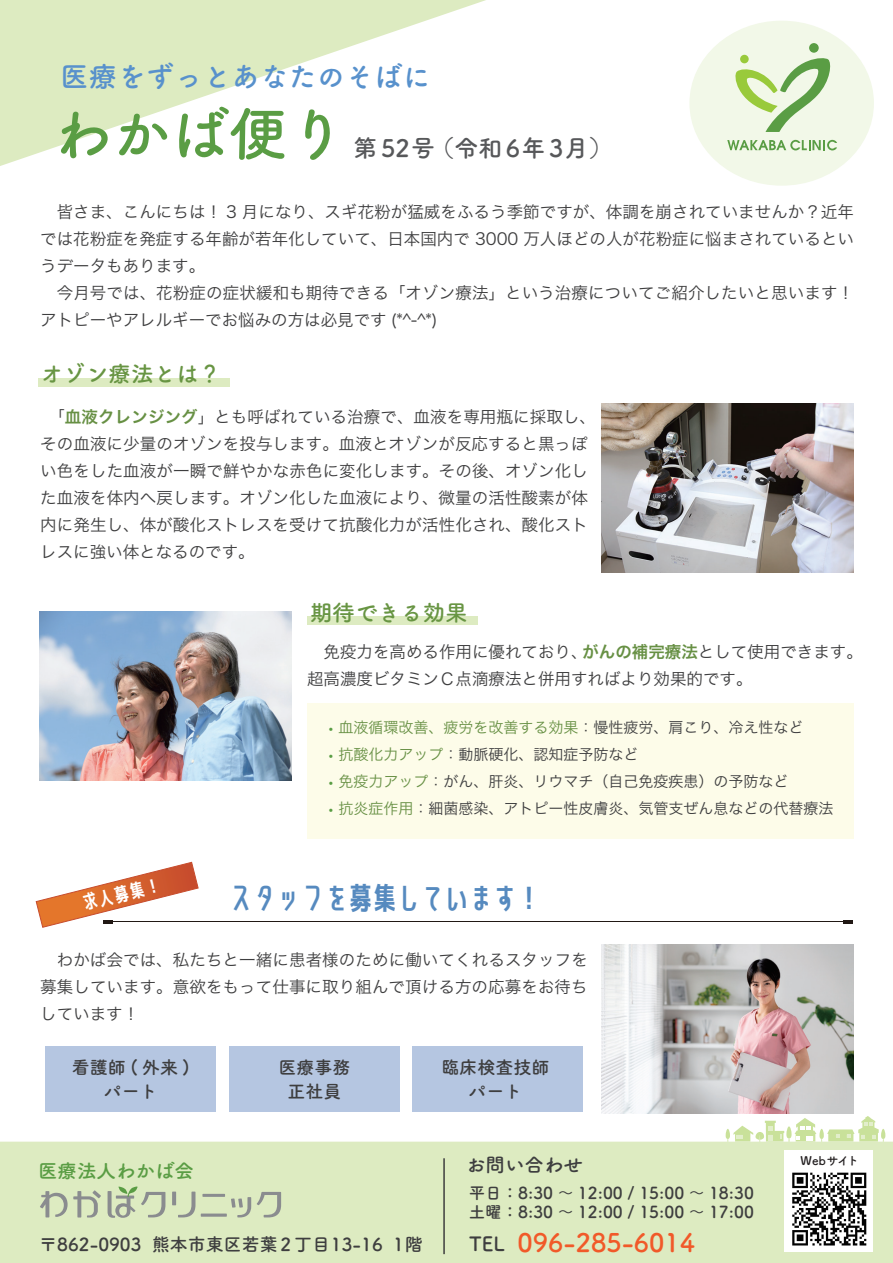
<style>
.page{position:relative;width:893px;height:1263px;background:#fff}
.page>*{position:absolute;margin:0;border:0;box-sizing:border-box;transform-origin:0 0}
.t1{font:58.5px "Tsuku A Rd Gothic Std B";color:#5a9d44}
.t2{font:30.45px "Senobi Gothic Bold";letter-spacing:-.21em;color:#568abf}
.t3{font:28.5px "Tsuku A Rd Gothic Std B";color:#5891cc}
.t4{font:25.5px "Tsuku A Rd Gothic Std B";color:#f15929}
.t5{font:24px "Tsuku A Rd Gothic Std B";letter-spacing:.05em;color:#57585a}
.t6{font:22.5px "Tsuku A Rd Gothic Std B";color:#689543}
.t7{font:19.5px "Tsuku A Rd Gothic Std B";color:#5a9d44}
.t8{font:19.5px "Tsuku A Rd Gothic Std B";color:#3e3e3f}
.t9{font:18.75px "Senobi Gothic Bold";color:#fff}
.t10{font:18px/24px "Tsuku A Rd Gothic Std B";color:#3e3e3f;text-align:center}
.t11{font:16.5px/27px "Hira Kaku Pro W3";letter-spacing:.005em;color:#3e3e3f}
.t12{font:16.5px/19.5px "Tsuku A Rd Gothic Std B";color:#3e3e3f}
.t13{font:15px/27px "Hira Kaku Pro W3";color:#3e3e3f}
.t14{font:12px "Tsuku A Rd Gothic Std B";color:#231f20}
.s1{font-family:"Hira Kaku Pro W6";color:#679044}
.s2{font-family:"Tsuku A Rd Gothic Std B";color:#5a9d44}
.s3{color:#679044}
.s4{font-size:19.5px;color:#3e3e3f}
</style>
<div class="page">
<svg style="left:0;top:0;width:486px;height:166px"></svg>
<div style="left:689px;top:21px;width:185px;height:165px;background:#f2f8e8;border-radius:50%"></div>
<div style="left:809px;top:43px;width:10px;height:10px;background:#5a9d44;border-radius:50%"></div>
<svg style="left:727px;top:140px;width:110px;height:10px"></svg>
<svg style="left:735px;top:56px;width:96px;height:76px"></svg>
<div style="left:0;top:1142px;width:893px;height:121px;background:#ddebc1"></div>
<hr style="left:443px;top:1158px;width:2px;height:96px;background:#3e3e3f">
<hr style="left:172px;top:1191px;width:4px;height:14px;background:#8a8c8f">
<hr style="left:202px;top:1194px;width:23px;height:3px;background:#8a8c8f">
<svg style="left:201px;top:1213px;width:26px;height:4px"></svg>
<svg style="left:231px;top:1197px;width:20px;height:20px"></svg>
<svg style="left:257px;top:1192px;width:24px;height:25px"></svg>
<svg style="left:40px;top:1190px;width:61px;height:27px;background:#c2ccb0"></svg>
<svg style="left:178px;top:1191px;width:17px;height:26px"></svg>
<svg style="left:108px;top:1186px;width:57px;height:32px;background:#c0ccad"></svg>
<svg style="left:726px;top:1116px;width:159px;height:27px"></svg>
<div style="left:785px;top:1150px;width:88px;height:102px;background:#fff"></div>
<img style="left:792px;top:1172px;width:75px;height:74px">
<div style="left:38px;top:379px;width:191px;height:8px;background:#ddebc1"></div>
<div style="left:307px;top:704px;width:546px;height:135px;background:#fdfce9"></div>
<div style="left:307px;top:617px;width:170px;height:8px;background:#ddebc1"></div>
<img style="left:601px;top:404px;width:252px;height:168px">
<img style="left:39px;top:612px;width:253px;height:168px">
<svg style="left:843px;top:920px;width:9px;height:3px"></svg>
<hr style="left:110px;top:921px;width:737px;height:1px;background:#211814">
<svg style="left:36px;top:862px;width:163px;height:66px"></svg>
<img style="left:601px;top:945px;width:252px;height:168px">
<div style="left:45px;top:1047px;width:171px;height:65px;background:#b5c6e1"></div>
<div style="left:229px;top:1047px;width:171px;height:65px;background:#b5c6e1"></div>
<div style="left:412px;top:1047px;width:171px;height:65px;background:#b5c6e1"></div>
<h3 class="t3" style="left:60px;top:54px;width:372px">医療をずっとあなたのそばに</h3>
<h1 class="t1" style="left:53px;top:88px;width:294px">わかば便り</h1>
<h3 class="t5" style="left:354px;top:129px;width:261px">第52号（令和6年3月）</h3>
<p class="t11" style="left:40px;top:197px;width:815px">　皆さま、こんにちは！ 3 月になり、スギ花粉が猛威をふるう季節ですが、体調を崩されていませんか？近年では花粉症を発症する年齢が若年化していて、日本国内で 3000 万人ほどの人が花粉症に悩まされているというデータもあります。<br>　今月号では、花粉症の症状緩和も期待できる「オゾン療法」という治療についてご紹介したいと思います！アトピーやアレルギーでお悩みの方は必見です (*^-^*)</p>
<h3 class="t6" style="left:41px;top:356px;width:182px">オゾン療法とは？</h3>
<p class="t11" style="left:40px;top:402px;width:557px">　「<span class="s1">血液クレンジング</span>」とも呼ばれている治療で、血液を専用瓶に採取し、その血液に少量のオゾンを投与します。血液とオゾンが反応すると黒っぽい色をした血液が一瞬で鮮やかな赤色に変化します。その後、オゾン化した血液を体内へ戻します。オゾン化した血液により、微量の活性酸素が体内に発生し、体が酸化ストレスを受けて抗酸化力が活性化され、酸化ストレスに強い体となるのです。</p>
<h3 class="t6" style="left:310px;top:595px;width:159px">期待できる効果</h3>
<p class="t11" style="left:307px;top:637px;width:557px">　免疫力を高める作用に優れており、<span class="s1">がんの補完療法</span>として使用できます。超高濃度ビタミンＣ点滴療法と併用すればより効果的です。</p>
<p class="t13" style="left:324px;top:713px;width:511px"><span class="s2">・</span><span class="s3">血液循環改善、疲労を改善する効果</span>：慢性疲労、肩こり、冷え性など<br><span class="s2">・</span><span class="s3">抗酸化力アップ</span>：動脈硬化、認知症予防など<br><span class="s2">・</span><span class="s3">免疫力アップ</span>：がん、肝炎、リウマチ（自己免疫疾患）の予防など<br><span class="s2">・</span><span class="s3">抗炎症作用</span>：細菌感染、アトピー性皮膚炎、気管支ぜん息などの代替療法</p>
<p class="t9" style="left:78px;top:891px;width:85px;rotate:-14deg">求人募集！</p>
<h2 class="t2" style="left:225px;top:876px;width:320px">スタッフを募集しています！</h2>
<p class="t11" style="left:40px;top:945px;width:549px;text-align:justify">　わかば会では、私たちと一緒に患者様のために働いてくれるスタッフを募集しています。意欲をもって仕事に取り組んで頂ける方の応募をお待ちしています！</p>
<p class="t10" style="left:72px;top:1054px;width:120px">看護師 ( 外来 )パート</p>
<p class="t10" style="left:278px;top:1054px;width:73px">医療事務正社員</p>
<p class="t10" style="left:441px;top:1054px;width:109px">臨床検査技師パート</p>
<p class="t7" style="left:38px;top:1156px;width:157px">医療法人わかば会</p>
<p class="t8" style="left:466px;top:1150px;width:118px">お問い合わせ</p>
<p class="t10" style="left:39px;top:1231px;width:385px">〒862-0903 熊本市東区若葉2丁目13-16 1階</p>
<p class="t12" style="left:469px;top:1182px;width:287px">平日：8:30 ～ 12:00 / 15:00 ～ 18:30土曜：8:30 ～ 12:00 / 15:00 ～ 17:00</p>
<h3 class="t4" style="left:469px;top:1223px;width:227px"><span class="s4">TEL</span> 096-285-6014</h3>
<p class="t14" style="left:801px;top:1151px;width:60px">Webサイト</p>
</div>
